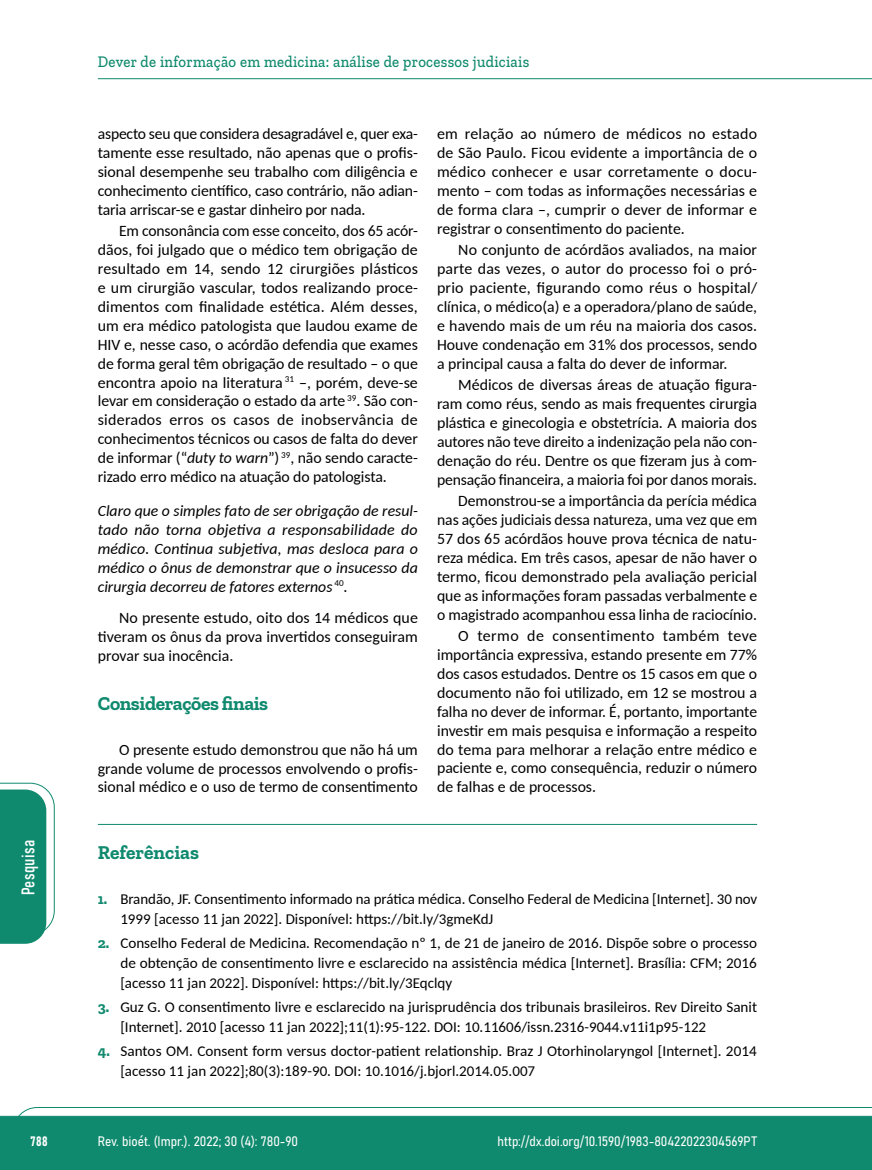
<style>
.page{position:relative;width:872px;height:1170px;background:#fff}
.page>*{position:absolute;margin:0;border:0;box-sizing:border-box;transform-origin:0 0}
.t1{font:700 19.5px "Zilla Slab";letter-spacing:-.02em;color:#108a6e}
.t2{font:700 19.5px "Zilla Slab";color:#108a6e}
.t3{font:18px "Bahnschrift";letter-spacing:.02em;color:#fff}
.t4{font:500 16.5px "Zilla Slab";letter-spacing:.02em;color:#108a6e;scale:.9 1}
.t5{font:15.75px/18.9px "Carlito";color:#000;text-align:justify}
.t6{font:italic 15.75px/18.9px "Carlito";color:#000;text-align:justify}
.t7{font:15px/20px "Carlito";color:#000}
.t8{font:13.5px "Bahnschrift";color:#fff}
.s1{font-style:italic}
.s2{font-family:"Zilla Slab";font-weight:700;color:#108a6e}
</style>
<div class="page">
<svg style="left:12px;top:1107px;width:860px;height:62px;background:#2e9880"></svg>
<hr style="left:98px;top:78px;width:774px;height:1px;background:#108a6e">
<hr style="left:98px;top:824px;width:659px;height:1px;background:#108a6e">
<svg style="left:0;top:782px;width:55px;height:161px"></svg>
<p class="t4" style="left:98px;top:53px;width:481px">Dever de informação em medicina: análise de processos judiciais</p>
<p class="t3" style="left:15px;top:895px;width:57px;rotate:-90deg">Pesquisa</p>
<p class="t5" style="left:98px;top:124px;width:321px">aspecto seu que considera desagradável e, quer exa&shy;tamente esse resultado, não apenas que o profis&shy;sional desempenhe seu trabalho com diligência e conhecimento científico, caso contrário, não adian&shy;taria arriscar-se e gastar dinheiro por nada.</p>
<p class="t5" style="left:98px;top:221px;width:321px;text-indent:21px">Em consonância com esse conceito, dos 65 acór&shy;dãos, foi julgado que o médico tem obrigação de resultado em 14, sendo 12 cirurgiões plásticos e um cirurgião vascular, todos realizando proce&shy;dimentos com finalidade estética. Além desses, um era médico patologista que laudou exame de HIV e, nesse caso, o acórdão defendia que exames de forma geral têm obrigação de resultado – o que encontra apoio na literatura <sup>31</sup> –, porém, deve-se levar em consideração o estado da arte <sup>39</sup>. São con&shy;siderados erros os casos de inobservância de conhecimentos técnicos ou casos de falta do dever de informar (“<span class="s1">duty to warn</span>”) <sup>39</sup>, não sendo caracte&shy;rizado erro médico na atuação do patologista.</p>
<p class="t6" style="left:98px;top:500px;width:322px">Claro que o simples fato de ser obrigação de resul&shy;tado não torna objetiva a responsabilidade do médico. Continua subjetiva, mas desloca para o médico o ônus de demonstrar que o insucesso da cirurgia decorreu de fatores externos <sup>40</sup>.</p>
<p class="t5" style="left:98px;top:608px;width:321px;text-indent:21px">No presente estudo, oito dos 14 médicos que tiveram os ônus da prova invertidos conseguiram provar sua inocência.</p>
<p class="t1" style="left:98px;top:692px;width:172px">Considerações finais</p>
<p class="t5" style="left:98px;top:739px;width:321px;text-indent:21px">O presente estudo demonstrou que não há um grande volume de processos envolvendo o profis&shy;sional médico e o uso de termo de consentimento</p>
<p class="t5" style="left:437px;top:124px;width:321px">em relação ao número de médicos no estado de São Paulo. Ficou evidente a importância de o médico conhecer e usar corretamente o docu&shy;mento – com todas as informações necessárias e de forma clara –, cumprir o dever de informar e registrar o consentimento do paciente.</p>
<p class="t5" style="left:437px;top:240px;width:322px;text-indent:21px">No conjunto de acórdãos avaliados, na maior parte das vezes, o autor do processo foi o pró&shy;prio paciente, figurando como réus o hospital/ clínica, o médico(a) e a operadora/plano de saúde, e havendo mais de um réu na maioria dos casos.<br>Houve condenação em 31% dos processos, sendo a principal causa a falta do dever de informar.</p>
<p class="t5" style="left:437px;top:374px;width:321px;text-indent:21px">Médicos de diversas áreas de atuação figura&shy;ram como réus, sendo as mais frequentes cirurgia plástica e ginecologia e obstetrícia. A maioria dos autores não teve direito a indenização pela não con&shy;denação do réu. Dentre os que fizeram jus à com&shy;pensação financeira, a maioria foi por danos morais.</p>
<p class="t5" style="left:437px;top:490px;width:322px;text-indent:21px">Demonstrou-se a importância da perícia médica nas ações judiciais dessa natureza, uma vez que em 57 dos 65 acórdãos houve prova técnica de natu&shy;reza médica. Em três casos, apesar de não haver o termo, ficou demonstrado pela avaliação pericial que as informações foram passadas verbalmente e o magistrado acompanhou essa linha de raciocínio.</p>
<p class="t5" style="left:437px;top:625px;width:321px;text-indent:21px">O termo de consentimento também teve importância expressiva, estando presente em 77% dos casos estudados. Dentre os 15 casos em que o documento não foi utilizado, em 12 se mostrou a falha no dever de informar. É, portanto, importante investir em mais pesquisa e informação a respeito do tema para melhorar a relação entre médico e paciente e, como consequência, reduzir o número de falhas e de processos.</p>
<p class="t2" style="left:98px;top:841px;width:103px">Referências</p>
<p class="t7" style="left:120px;top:888px;width:638px;text-indent:-22px"><span class="s2">1.</span> Brandão, JF. Consentimento informado na prática médica. Conselho Federal de Medicina [Internet]. 30 nov<br>1999 [acesso 11 jan 2022]. Disponível: https://bit.ly/3gmeKdJ</p>
<p class="t7" style="left:120px;top:932px;width:638px;text-align:justify;text-indent:-22px"><span class="s2">2.</span> Conselho Federal de Medicina. Recomendação nº 1, de 21 de janeiro de 2016. Dispõe sobre o processo de obtenção de consentimento livre e esclarecido na assistência médica [Internet]. Brasília: CFM; 2016 [acesso 11 jan 2022]. Disponível: https://bit.ly/3Eqclqy</p>
<p class="t7" style="left:120px;top:996px;width:638px;text-indent:-22px"><span class="s2">3.</span> Guz G. O consentimento livre e esclarecido na jurisprudência dos tribunais brasileiros. Rev Direito Sanit [Internet]. 2010 [acesso 11 jan 2022];11(1):95-122. DOI: 10.11606/issn.2316-9044.v11i1p95-122</p>
<p class="t7" style="left:120px;top:1040px;width:638px;text-indent:-22px"><span class="s2">4.</span> Santos OM. Consent form versus doctor-patient relationship. Braz J Otorhinolaryngol [Internet]. 2014 [acesso 11 jan 2022];80(3):189-90. DOI: 10.1016/j.bjorl.2014.05.007</p>
<p class="t8" style="left:30px;top:1130px;width:19px">788</p>
<p class="t8" style="left:98px;top:1131px;width:202px">Rev. bioét. (Impr.). 2022; 30 (4): 780-90</p>
<p class="t8" style="left:497px;top:1131px;width:261px">http://dx.doi.org/10.1590/1983-80422022304569PT</p>
</div>
